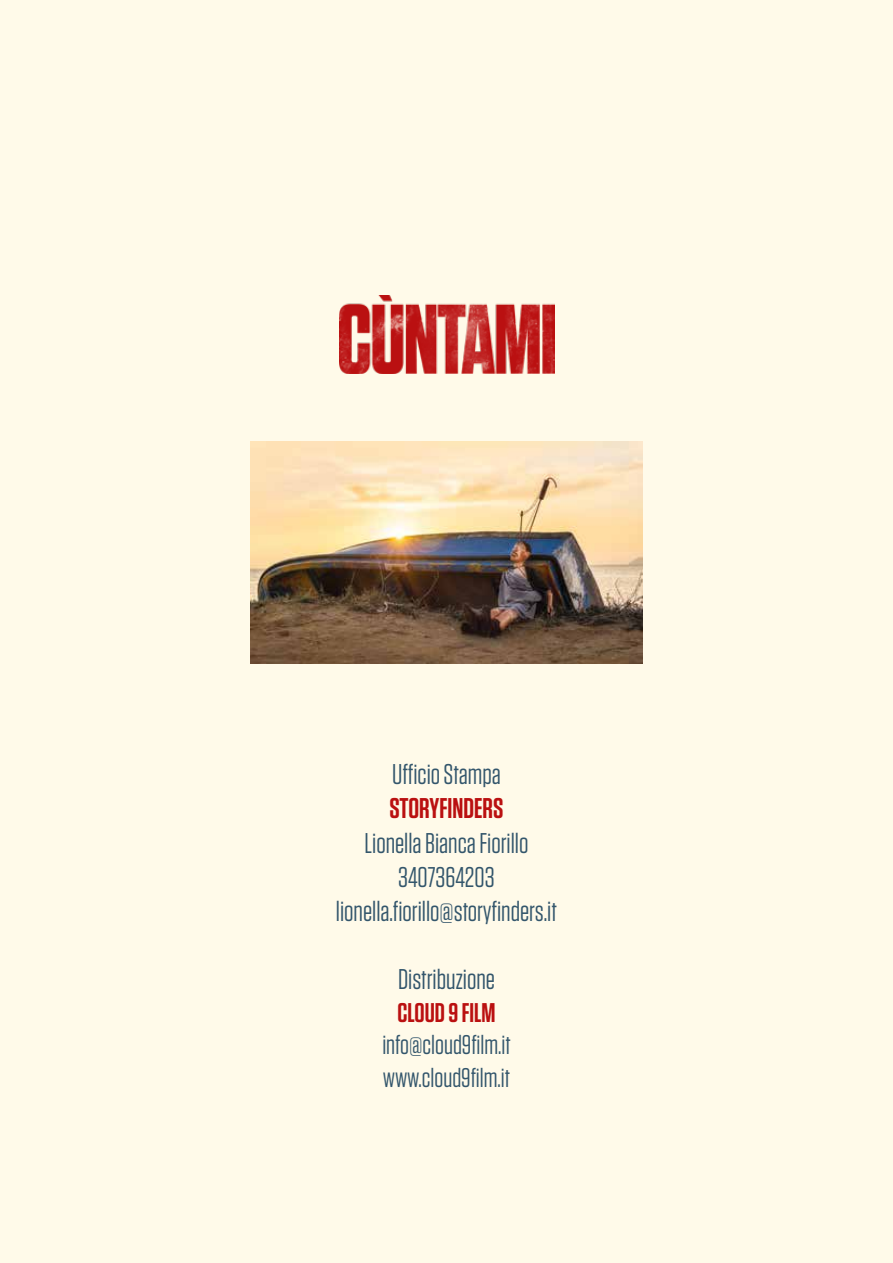
<style>
.page{position:relative;width:893px;height:1263px;background:#fffae9}
.page>*{position:absolute;margin:0;border:0;box-sizing:border-box;transform-origin:0 0}
.t1{font:28.5px/34.2px "Tungsten";color:#33566c;text-align:center}
.t2{font:600 28.5px "Tungsten";color:#ba1010}
.t3{font:27px/32.4px "Tungsten";color:#33566c}
.t4{font:600 27px "Tungsten";color:#ba1010}
</style>
<div class="page">
<img style="left:251px;top:441px;width:391px;height:222px">
<img style="left:339px;top:296px;width:215px;height:78px">
<p class="t1" style="left:392px;top:758px;width:110px">Ufficio Stampa</p>
<p class="t2" style="left:390px;top:793px;width:115px">STORYFINDERS</p>
<p class="t1" style="left:336px;top:826px;width:222px">Lionella Bianca Fiorillo<br>3407364203 lionella.fiorillo@storyfinders.it</p>
<p class="t1" style="left:398px;top:963px;width:98px">Distribuzione</p>
<p class="t4" style="left:397px;top:998px;width:100px">CLOUD 9 FILM</p>
<p class="t3" style="left:382px;top:1029px;width:130px">info@cloud9film.it www.cloud9film.it</p>
</div>
